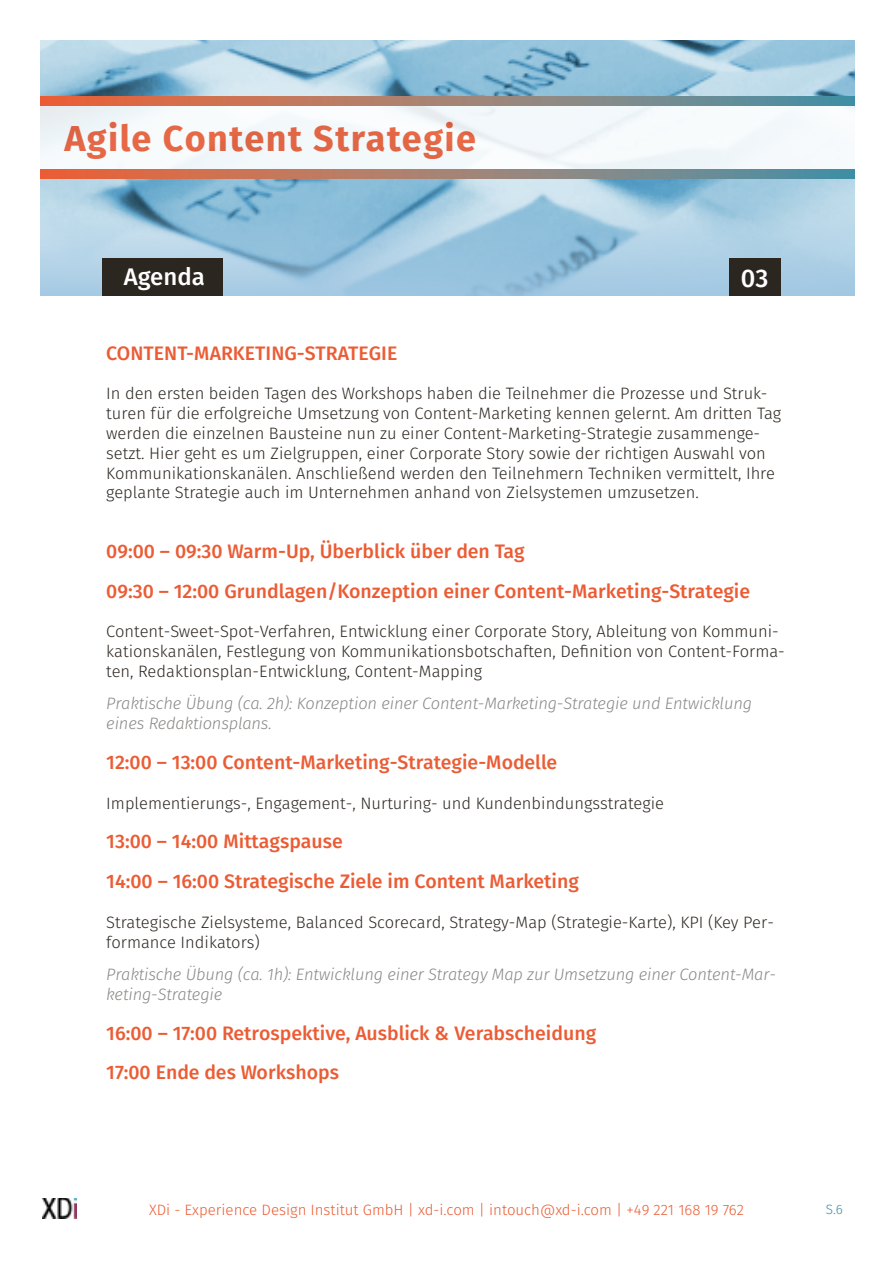
<style>
.page{position:relative;width:893px;height:1263px;background:#fff}
.page>*{position:absolute;margin:0;border:0;box-sizing:border-box;transform-origin:0 0}
.t1{font:700 36px "Fira Sans";letter-spacing:.04em;color:#eb5c34}
.t2{font:500 25.5px "Fira Sans";color:#fff}
.t3{font:500 24px "Fira Sans";color:#fff}
.t4{font:500 19.5px/39.8px "Fira Sans";color:#eb5c34}
.t5{font:300 16.5px/19.8px "Fira Sans";color:#2c2620}
.t6{font:italic 300 16.5px/19.8px "Fira Sans";letter-spacing:-.01em;color:#8a8785}
.t7{font:300 15px "Fira Sans";color:#eb5c34}
.t8{font:300 13.5px "Fira Sans";color:#3b8ea5}
</style>
<div class="page">
<img style="left:40px;top:40px;width:815px;height:163px">
<svg style="left:40px;top:203px;width:815px;height:93px;background:#a1c8df"></svg>
<div style="left:102px;top:258px;width:121px;height:38px;background:#2c2620"></div>
<div style="left:729px;top:258px;width:51px;height:38px;background:#2c2620"></div>
<div style="left:0;top:105px;width:893px;height:69px;background:#f5f9fb"></div>
<svg style="left:40px;top:96px;width:815px;height:9px;background:#a07e72"></svg>
<svg style="left:40px;top:170px;width:815px;height:8px;background:#a07e72"></svg>
<img style="left:43px;top:1198px;width:34px;height:20px">
<h1 class="t1" style="left:65px;top:113px;width:413px">Agile Content Strategie</h1>
<h3 class="t3" style="left:124px;top:260px;width:82px">Agenda</h3>
<h2 class="t2" style="left:741px;top:260px;width:29px">03</h2>
<p class="t4" style="left:106px;top:334px;width:293px">CONTENT-MARKETING-STRATEGIE</p>
<p class="t5" style="left:106px;top:385px;width:676px">In den ersten beiden Tagen des Workshops haben die Teilnehmer die Prozesse und Struk&shy;turen für die erfolgreiche Umsetzung von Content-Marketing kennen gelernt. Am dritten Tag werden die einzelnen Bausteine nun zu einer Content-Marketing-Strategie zusammenge&shy;setzt. Hier geht es um Zielgruppen, einer Corporate Story sowie der richtigen Auswahl von Kommunikationskanälen. Anschließend werden den Teilnehmern Techniken vermittelt, Ihre geplante Strategie auch im Unternehmen anhand von Zielsystemen umzusetzen.</p>
<p class="t4" style="left:106px;top:533px;width:645px">09:00 – 09:30 Warm-Up, Überblick über den Tag<br>09:30 – 12:00 Grundlagen/Konzeption einer Content-Marketing-Strategie</p>
<p class="t5" style="left:106px;top:623px;width:680px">Content-Sweet-Spot-Verfahren, Entwicklung einer Corporate Story, Ableitung von Kommuni&shy;kationskanälen, Festlegung von Kommunikationsbotschaften, Definition von Content-Forma&shy;ten, Redaktionsplan-Entwicklung, Content-Mapping</p>
<p class="t6" style="left:106px;top:695px;width:647px">Praktische Übung (ca. 2h): Konzeption einer Content-Marketing-Strategie und Entwicklung eines Redaktionsplans.</p>
<p class="t4" style="left:106px;top:744px;width:453px">12:00 – 13:00 Content-Marketing-Strategie-Modelle</p>
<p class="t5" style="left:106px;top:794px;width:559px">Implementierungs-, Engagement-, Nurturing- und Kundenbindungsstrategie</p>
<p class="t4" style="left:106px;top:823px;width:474px">13:00 – 14:00 Mittagspause<br>14:00 – 16:00 Strategische Ziele im Content Marketing</p>
<p class="t5" style="left:106px;top:913px;width:669px">Strategische Zielsysteme, Balanced Scorecard, Strategy-Map (Strategie-Karte), KPI (Key Per&shy;formance Indikators)</p>
<p class="t6" style="left:106px;top:966px;width:671px">Praktische Übung (ca. 1h): Entwicklung einer Strategy Map zur Umsetzung einer Content-Mar&shy;keting-Strategie</p>
<p class="t4" style="left:106px;top:1014px;width:491px">16:00 – 17:00 Retrospektive, Ausblick &amp; Verabscheidung<br>17:00 Ende des Workshops</p>
<p class="t7" style="left:149px;top:1199px;width:596px">XDi - Experience Design Institut GmbH | xd-i.com | intouch@xd-i.com | +49 221 168 19 762</p>
<p class="t8" style="left:826px;top:1200px;width:19px">S.6</p>
</div>
